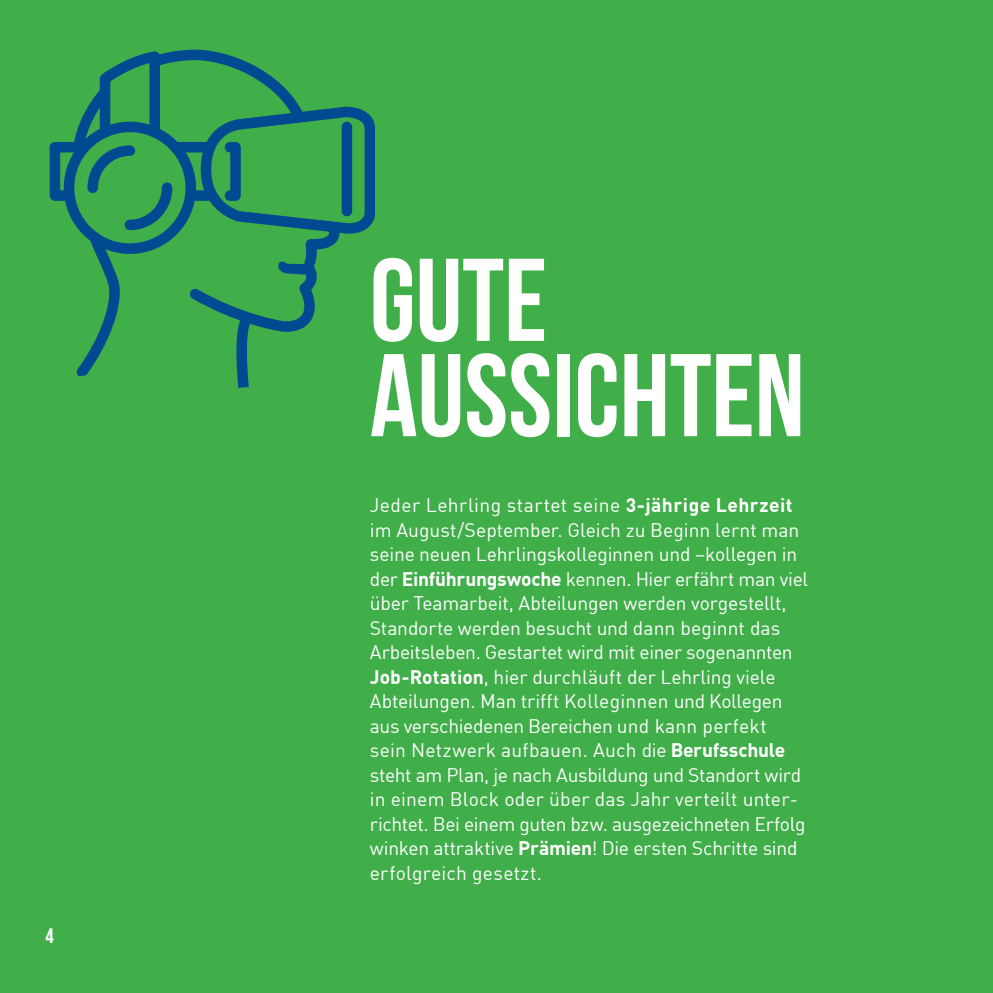
<style>
.page{position:relative;width:993px;height:993px;background:#fff}
.page>*{position:absolute;margin:0;border:0;box-sizing:border-box;transform-origin:0 0}
.t1{font:117.25px/95.2px "Bebas Neue";color:#fff}
.t2{font:21px "Bebas Neue";color:#fff}
.t3{font:19.25px/24.5px "DIN Offc Pro";letter-spacing:-.01em;color:#fff}
.s1{font-weight:700}
</style>
<div class="page">
<div style="left:0;top:0;width:992px;height:992px;background:#40ae49"></div>
<svg style="left:50px;top:49px;width:325px;height:339px"></svg>
<div style="left:341px;top:122px;width:11px;height:94px;background:#014990;border-radius:5px"></div>
<p class="t2" style="left:45px;top:923px;width:10px">4</p>
<p class="t1" style="left:370px;top:251px;width:436px">GUTE<br>AUSSICHTEN</p>
<p class="t3" style="left:370px;top:491px;width:439px">Jeder Lehrling startet seine <span class="s1">3-jährige Lehrzeit </span>im August/September. Gleich zu Beginn lernt man seine neuen Lehrlingskolleginnen und –kollegen in der <span class="s1">Einführungswoche</span> kennen. Hier erfährt man viel über Teamarbeit, Abteilungen werden vorgestellt, Standorte werden besucht und dann beginnt das Arbeitsleben. Gestartet wird mit einer sogenannten <span class="s1">Job-Rotation</span>, hier durchläuft der Lehrling viele Abteilungen. Man trifft Kolleginnen und Kollegen aus verschiedenen Bereichen und kann perfekt<br>sein Netzwerk aufbauen. Auch die <span class="s1">Berufsschule </span>steht am Plan, je nach Ausbildung und Standort wird in einem Block oder über das Jahr verteilt unter&shy;richtet. Bei einem guten bzw. ausgezeichneten Erfolg winken attraktive <span class="s1">Prämien</span>! Die ersten Schritte sind erfolgreich gesetzt.</p>
</div>
